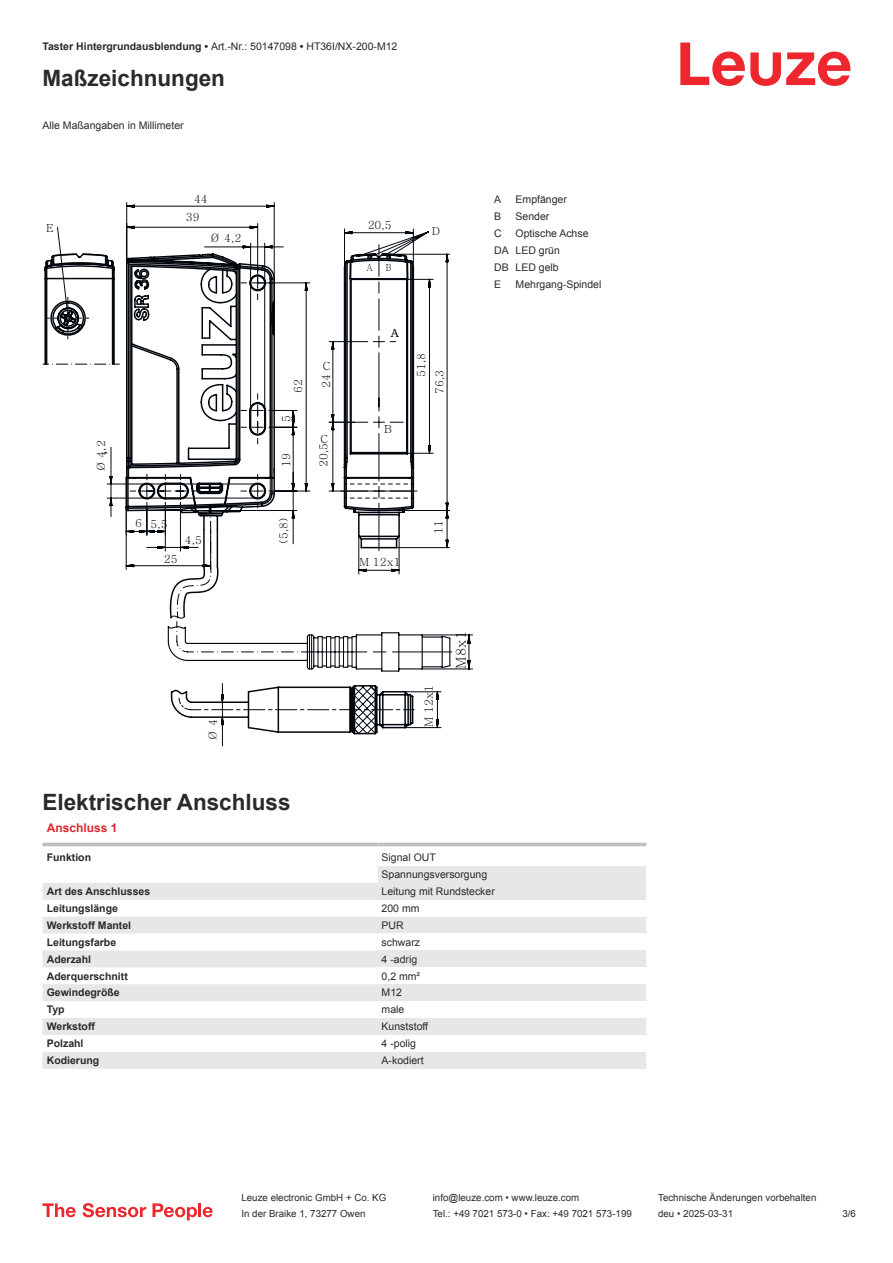
<style>
.page{position:relative;width:893px;height:1263px;background:#fff}
.page>*{position:absolute;margin:0;border:0;box-sizing:border-box;transform-origin:0 0}
.t1{font:700 22.5px "Arial";color:#2b292a}
.t2{font:13.5px "Arial Unicode MS KS Cms UHC H";color:#03080e}
.t3{font:700 12px "Arial";color:#db2a30}
.t4{font:11.1px/17.9px "Arial Unicode MS KS Cms UHC H";color:#03080e}
.t5{font:10.5px/17px "Arial";color:#2b292a}
.t6{font:700 10.5px "Arial";color:#2b292a}
.t7{font:9.75px "Arial";color:#2b292a}
.t8{font:9.75px "Arial Unicode MS KS Cms UHC H";color:#03080e;scale:.83 1}
.s1{font-weight:700}
</style>
<div class="page">
<svg style="left:680px;top:43px;width:170px;height:43px"></svg>
<svg style="left:43px;top:842px;width:603px;height:5px"></svg>
<svg style="left:43px;top:883px;width:335px;height:186px;fill:#e6e7e9"></svg>
<hr style="left:43px;top:843px;width:335px;height:3px;background:#bdbfc1">
<hr style="left:378px;top:843px;width:268px;height:3px;background:#bdbfc1">
<div style="left:378px;top:866px;width:268px;height:17px;background:#e6e7e9"></div>
<div style="left:378px;top:883px;width:268px;height:17px;background:#e6e7e9"></div>
<div style="left:378px;top:916px;width:268px;height:17px;background:#e6e7e9"></div>
<div style="left:378px;top:950px;width:268px;height:17px;background:#e6e7e9"></div>
<div style="left:378px;top:984px;width:268px;height:17px;background:#e6e7e9"></div>
<div style="left:378px;top:1018px;width:268px;height:17px;background:#e6e7e9"></div>
<div style="left:378px;top:1052px;width:268px;height:17px;background:#e6e7e9"></div>
<svg style="left:43px;top:1203px;width:33px;height:14px"></svg>
<svg style="left:83px;top:1203px;width:63px;height:14px"></svg>
<svg style="left:153px;top:1203px;width:44px;height:17px"></svg>
<hr style="left:198px;top:1203px;width:3px;height:14px;background:#ed272d">
<svg style="left:203px;top:1207px;width:10px;height:10px"></svg>
<svg style="left:126px;top:202px;width:149px;height:24px"></svg>
<svg style="left:57px;top:226px;width:384px;height:520px"></svg>
<svg style="left:43px;top:244px;width:407px;height:484px"></svg>
<svg style="left:167px;top:621px;width:306px;height:51px"></svg>
<p class="t5" style="left:43px;top:39px;width:356px"><span class="s1">Taster Hintergrundausblendung •</span> Art.-Nr.: 50147098 <span class="s1">•</span> HT36I/NX-200-M12</p>
<h1 class="t1" style="left:43px;top:70px;width:184px">Maßzeichnungen</h1>
<p class="t5" style="left:43px;top:117px;width:143px">Alle Maßangaben in Millimeter</p>
<p class="t4" style="left:186px;top:190px;width:23px;text-indent:8px">44<br>39</p>
<p class="t4" style="left:368px;top:216px;width:26px">20,5</p>
<p class="t4" style="left:46px;top:219px;width:9px">E</p>
<p class="t4" style="left:432px;top:222px;width:10px">D</p>
<p class="t4" style="left:210px;top:229px;width:33px">Ø 4,2</p>
<p class="t8" style="left:367px;top:262px;width:9px">A</p>
<p class="t8" style="left:386px;top:262px;width:8px">B</p>
<p class="t4" style="left:92px;top:472px;width:33px;rotate:-90deg">Ø 4,2</p>
<p class="t4" style="left:135px;top:515px;width:34px">6 5,5</p>
<p class="t4" style="left:164px;top:550px;width:15px">25</p>
<p class="t4" style="left:185px;top:531px;width:19px">4,5</p>
<p class="t4" style="left:289px;top:393px;width:15px;rotate:-90deg">62</p>
<p class="t4" style="left:277px;top:422px;width:8px;rotate:-90deg">5</p>
<p class="t4" style="left:277px;top:467px;width:15px;rotate:-90deg">19</p>
<p class="t4" style="left:323px;top:357px;width:9px">C</p>
<p class="t4" style="left:317px;top:388px;width:15px;rotate:-90deg">24</p>
<p class="t4" style="left:321px;top:429px;width:9px">C</p>
<p class="t4" style="left:314px;top:467px;width:26px;rotate:-90deg">20,5</p>
<p class="t4" style="left:274px;top:545px;width:30px;rotate:-90deg">(5,8)</p>
<p class="t4" style="left:391px;top:324px;width:10px">A</p>
<p class="t4" style="left:384px;top:420px;width:9px">B</p>
<p class="t4" style="left:412px;top:394px;width:42px;line-height:18.3px;text-indent:16px;rotate:-90deg">51,8<br>76,3</p>
<p class="t4" style="left:359px;top:553px;width:43px">M 12x1</p>
<p class="t4" style="left:430px;top:534px;width:15px;rotate:-90deg">11</p>
<p class="t4" style="left:204px;top:741px;width:23px;rotate:-90deg">Ø 4</p>
<p class="t4" style="left:420px;top:727px;width:43px;rotate:-90deg">M 12x1</p>
<p class="t2" style="left:454px;top:669px;width:39px;rotate:-90deg">M8x1</p>
<p class="t5" style="left:494px;top:192px;width:9px">A</p>
<p class="t5" style="left:516px;top:192px;width:53px">Empfänger</p>
<p class="t5" style="left:494px;top:209px;width:9px">B</p>
<p class="t5" style="left:516px;top:209px;width:35px">Sender</p>
<p class="t5" style="left:494px;top:226px;width:9px">C</p>
<p class="t5" style="left:494px;top:226px;width:96px;text-indent:21px">Optische Achse<br>DA LED grün<br>DB LED gelb<br>E</p>
<p class="t5" style="left:516px;top:277px;width:87px">Mehrgang-Spindel</p>
<h1 class="t1" style="left:43px;top:793px;width:250px">Elektrischer Anschluss</h1>
<p class="t3" style="left:47px;top:823px;width:72px">Anschluss 1</p>
<p class="t6" style="left:47px;top:853px;width:46px">Funktion</p>
<p class="t5" style="left:382px;top:850px;width:107px">Signal OUT<br>Spannungsversorgung</p>
<p class="t6" style="left:47px;top:887px;width:105px">Art des Anschlusses</p>
<p class="t5" style="left:382px;top:884px;width:115px">Leitung mit Rundstecker</p>
<p class="t6" style="left:47px;top:904px;width:73px">Leitungslänge</p>
<p class="t5" style="left:382px;top:901px;width:39px">200 mm</p>
<p class="t6" style="left:47px;top:921px;width:86px">Werkstoff Mantel</p>
<p class="t5" style="left:382px;top:917px;width:24px">PUR</p>
<p class="t6" style="left:47px;top:938px;width:71px">Leitungsfarbe</p>
<p class="t5" style="left:382px;top:934px;width:40px">schwarz</p>
<p class="t6" style="left:47px;top:955px;width:46px">Aderzahl</p>
<p class="t5" style="left:382px;top:951px;width:37px">4 -adrig</p>
<p class="t6" style="left:47px;top:972px;width:83px">Aderquerschnitt</p>
<p class="t5" style="left:382px;top:968px;width:40px">0,2 mm²</p>
<p class="t6" style="left:47px;top:989px;width:74px">Gewindegröße</p>
<p class="t5" style="left:382px;top:985px;width:22px">M12</p>
<p class="t6" style="left:47px;top:1006px;width:19px">Typ</p>
<p class="t5" style="left:382px;top:1002px;width:24px">male</p>
<p class="t6" style="left:47px;top:1022px;width:50px">Werkstoff</p>
<p class="t5" style="left:382px;top:1019px;width:48px">Kunststoff</p>
<p class="t6" style="left:47px;top:1039px;width:38px">Polzahl</p>
<p class="t5" style="left:382px;top:1036px;width:36px">4 -polig</p>
<p class="t6" style="left:47px;top:1056px;width:54px">Kodierung</p>
<p class="t5" style="left:382px;top:1053px;width:44px">A-kodiert</p>
<p class="t7" style="left:241px;top:1194px;width:146px">Leuze electronic GmbH + Co. KG</p>
<p class="t7" style="left:433px;top:1194px;width:148px">info@leuze.com • www.leuze.com</p>
<p class="t7" style="left:658px;top:1194px;width:160px">Technische Änderungen vorbehalten</p>
<p class="t7" style="left:241px;top:1210px;width:126px">In der Braike 1, 73277 Owen</p>
<p class="t7" style="left:433px;top:1210px;width:201px">Tel.: +49 7021 573-0 • Fax: +49 7021 573-199</p>
<p class="t7" style="left:658px;top:1210px;width:76px">deu • 2025-03-31</p>
<p class="t7" style="left:842px;top:1210px;width:15px">3 /6</p>
</div>
